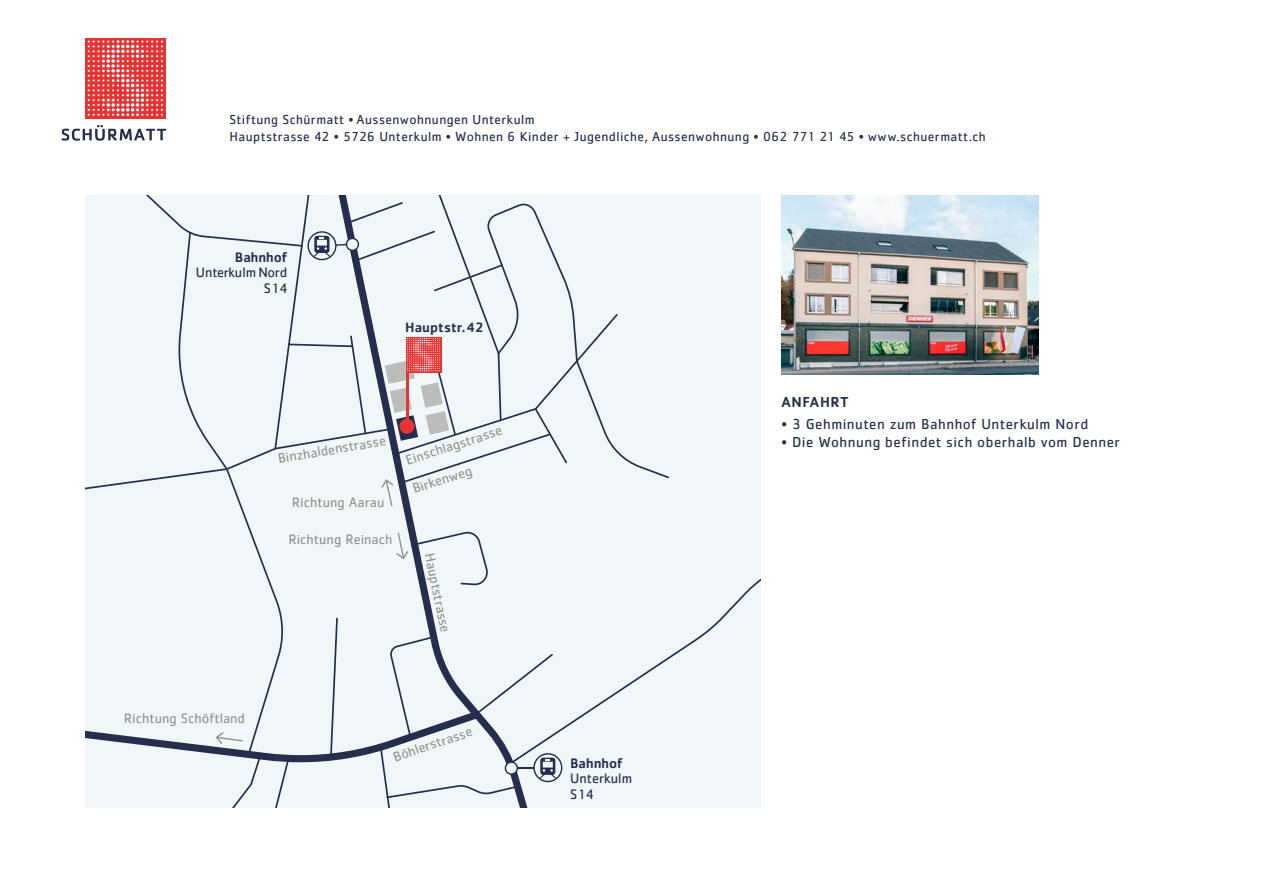
<style>
.page{position:relative;width:1263px;height:893px;background:#fff}
.page>*{position:absolute;margin:0;border:0;box-sizing:border-box;transform-origin:0 0}
.t1{font:15px "Cachet";letter-spacing:.03em;color:#252f4d}
.t2{font:500 15px "Cachet";letter-spacing:.035em;color:#252f4d}
.t3{font:14.25px/29.1px "Cachet";color:#959490}
.t4{font:14.25px/15.6px "Cachet";letter-spacing:-.02em;color:#252f4d;text-align:right}
.t5{font:500 14.25px "Cachet";color:#252f4d}
.t6{font:14.25px/15.8px "Cachet";color:#252f4d}
.t7{font:500 13.95px "Cachet";color:#252f4d}
.t8{font:13.5px/16.5px "Cachet";letter-spacing:.03em;color:#252f4d}
</style>
<div class="page">
<svg style="left:62px;top:125px;width:104px;height:16px"></svg>
<div style="left:85px;top:38px;width:81px;height:81px;background:#e53433"></div>
<svg style="left:88px;top:40px;width:75px;height:76px"></svg>
<div style="left:85px;top:196px;width:675px;height:612px;background:#f1f7f9"></div>
<svg style="left:336px;top:506px;width:141px;height:112px"></svg>
<svg style="left:240px;top:506px;width:42px;height:112px"></svg>
<svg style="left:562px;top:451px;width:198px;height:279px"></svg>
<svg style="left:396px;top:532px;width:92px;height:53px"></svg>
<svg style="left:85px;top:196px;width:533px;height:310px"></svg>
<svg style="left:85px;top:618px;width:477px;height:190px"></svg>
<img style="left:781px;top:196px;width:258px;height:178px">
<p class="t8" style="left:230px;top:111px;width:758px">Stiftung Schürmatt • Aussenwohnungen Unterkulm<br>Hauptstrasse 42 • 5726 Unterkulm • Wohnen 6 Kinder + Jugendliche, Aussenwohnung • 062 771 21 45 • www.schuermatt.ch</p>
<p class="t5" style="left:235px;top:248px;width:54px">Bahnhof</p>
<p class="t4" style="left:196px;top:265px;width:93px">Unterkulm Nord<br>S14</p>
<p class="t7" style="left:405px;top:318px;width:80px">Hauptstr. 42</p>
<p class="t3" style="left:276px;top:443px;width:111px;rotate:-9deg">Binzhaldenstrasse</p>
<p class="t3" style="left:399px;top:447px;width:104px;rotate:-18deg">Einschlagstrasse<br>Birkenweg</p>
<p class="t3" style="left:292px;top:487px;width:94px">Richtung Aarau</p>
<p class="t3" style="left:124px;top:703px;width:123px">Richtung Schöftland</p>
<p class="t3" style="left:288px;top:524px;width:106px">Richtung Reinach</p>
<p class="t3" style="left:444px;top:550px;width:82px;rotate:78deg">Hauptstrasse</p>
<p class="t3" style="left:389px;top:743px;width:84px;rotate:-19deg">Böhlerstrasse</p>
<p class="t5" style="left:570px;top:754px;width:54px">Bahnhof</p>
<p class="t6" style="left:570px;top:770px;width:63px">Unterkulm<br>S14</p>
<p class="t2" style="left:781px;top:393px;width:69px">ANFAHRT</p>
<p class="t1" style="left:781px;top:416px;width:308px">• 3 Gehminuten zum Bahnhof Unterkulm Nord</p>
<p class="t1" style="left:781px;top:434px;width:340px">• Die Wohnung befindet sich oberhalb vom Denner</p>
</div>
